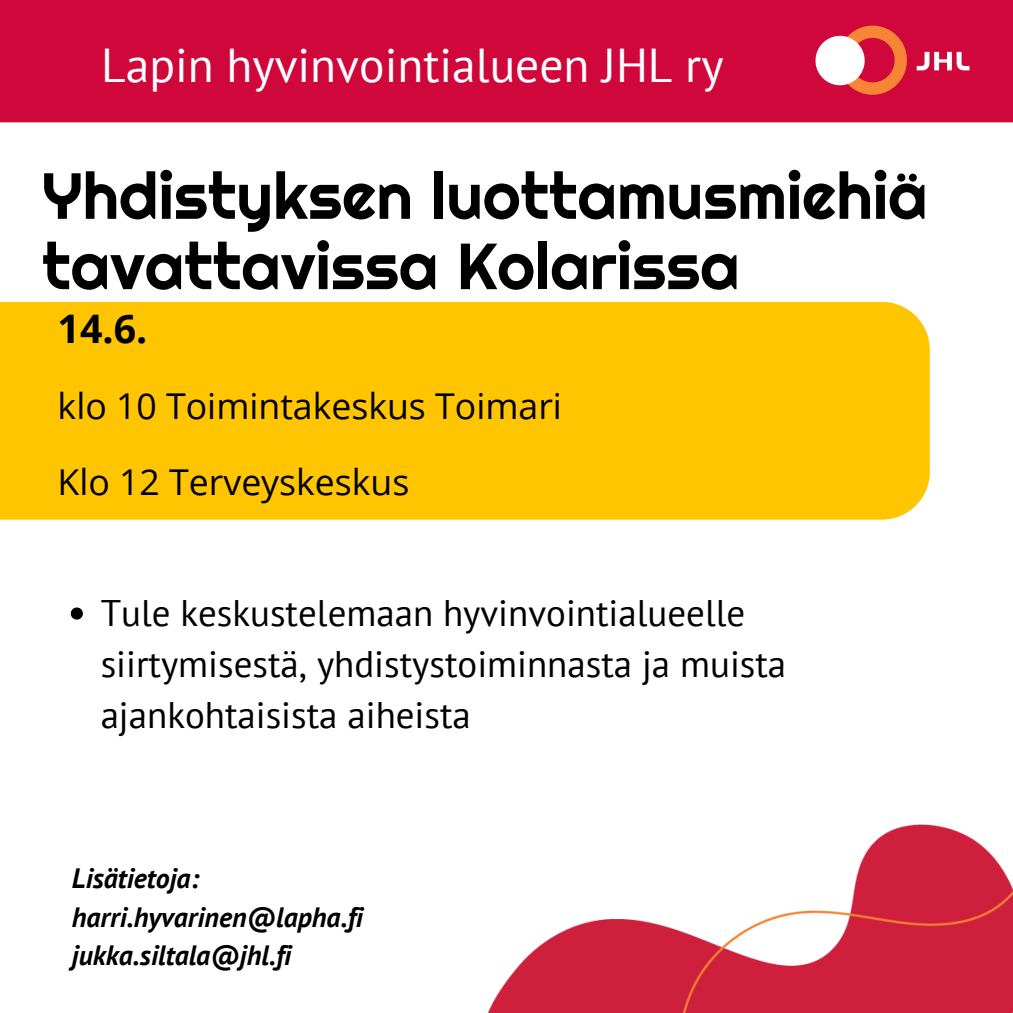
<style>
.page{position:relative;width:1013px;height:1013px;background:#fff}
.page>*{position:absolute;margin:0;border:0;box-sizing:border-box;transform-origin:0 0}
.t1{font:65px/70.2px "Righteous";color:#000}
.t2{font:47.5px "PT Sans";color:#fff}
.t3{font:700 39.38px "Open Sans";color:#000}
.t4{font:36.88px/51px "PT Sans";color:#000}
.t5{font:35.62px "Open Sans";color:#000}
.t6{font:italic 700 27.88px "PT Sans";color:#000}
</style>
<div class="page">
<div style="left:0;top:302px;width:929px;height:217px;background:#ffc500"></div>
<img style="left:488px;top:824px;width:471px;height:188px">
<img style="left:678px;top:832px;width:334px;height:180px">
<svg style="left:71px;top:607px;width:12px;height:12px"></svg>
<div style="left:0;top:0;width:1012px;height:122px;background:#cf073b"></div>
<img style="left:814px;top:24px;width:157px;height:73px">
<p class="t2" style="left:101px;top:33px;width:623px">Lapin hyvinvointialueen JHL ry</p>
<p class="t1" style="left:42px;top:160px;width:886px">Yhdistyksen luottamusmiehiä tavattavissa Kolarissa</p>
<p class="t3" style="left:58px;top:300px;width:91px">14.6.</p>
<p class="t5" style="left:58px;top:380px;width:506px">klo 10 Toimintakeskus Toimari</p>
<p class="t5" style="left:58px;top:457px;width:353px">Klo 12 Terveyskeskus</p>
<p class="t4" style="left:101px;top:586px;width:687px">Tule keskustelemaan hyvinvointialueelle siirtymisestä, yhdistystoiminnasta ja muista ajankohtaisista aiheista</p>
<p class="t6" style="left:72px;top:860px;width:129px">Lisätietoja:</p>
<p class="t6" style="left:72px;top:898px;width:293px">harri.hyvarinen@lapha.fi</p>
<p class="t6" style="left:72px;top:936px;width:221px">jukka.siltala@jhl.fi</p>
</div>
